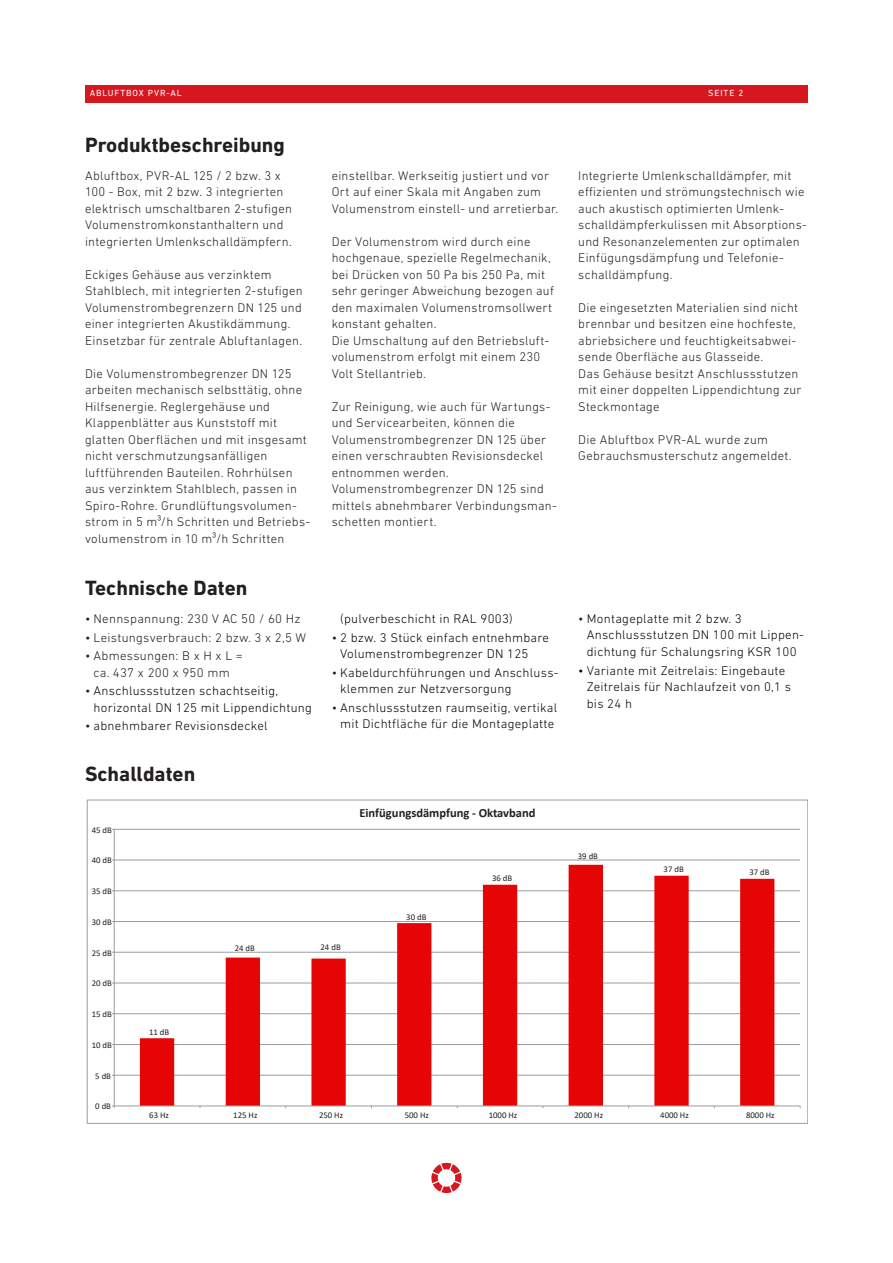
<style>
.page{position:relative;width:893px;height:1263px;background:#fff}
.page>*{position:absolute;margin:0;border:0;box-sizing:border-box;transform-origin:0 0}
.t1{font:700 21px "DIN Next LT Pro";color:#231f20}
.fließtext_neu{font:300 12.75px/16.5px "DIN Next LT Pro";letter-spacing:.02em;color:#231f20}
.t2{font:300 12.75px/16.5px "DIN Next LT Pro";letter-spacing:.02em;color:#040503}
.t3{font:700 12.6px "Calibri";color:#231f20}
.t4{font:9px "DIN Next LT Pro";letter-spacing:.1em;color:#fff}
.t5{font:8.7px "Calibri";color:#231f20}
.s1{color:#231f20}
</style>
<div class="page">
<svg style="left:431px;top:1163px;width:31px;height:30px"></svg>
<div style="left:85px;top:85px;width:723px;height:17px;background:#d7171f"></div>
<hr style="left:114px;top:1075px;width:686px;height:1px;background:#9b9ca0">
<hr style="left:114px;top:1044px;width:686px;height:1px;background:#9b9ca0">
<hr style="left:114px;top:1013px;width:686px;height:1px;background:#9b9ca0">
<hr style="left:114px;top:983px;width:686px;height:1px;background:#9b9ca0">
<hr style="left:114px;top:952px;width:686px;height:1px;background:#9b9ca0">
<hr style="left:114px;top:921px;width:686px;height:1px;background:#9b9ca0">
<hr style="left:114px;top:890px;width:686px;height:1px;background:#9b9ca0">
<hr style="left:114px;top:860px;width:686px;height:1px;background:#9b9ca0">
<hr style="left:114px;top:829px;width:686px;height:1px;background:#9b9ca0">
<svg style="left:140px;top:865px;width:634px;height:241px"></svg>
<hr style="left:114px;top:829px;width:1px;height:277px;background:#9b9ca0">
<hr style="left:114px;top:1106px;width:686px;height:1px;background:#9b9ca0">
<p class="t4" style="left:90px;top:88px;width:94px">ABLUFTBOX PVR-AL</p>
<p class="t4" style="left:708px;top:88px;width:37px">SEITE 2</p>
<p class="t1" style="left:85px;top:132px;width:201px">Produktbeschreibung</p>
<p class="fließtext_neu" style="left:85px;top:167px;width:208px">Abluftbox, PVR-AL 125 / 2 bzw. 3 x 100 - Box, mit 2 bzw. 3 integrierten elektrisch umschaltbaren 2-stufigen Volumenstromkonstanthaltern und integrierten Umlenkschalldämpfern.</p>
<p class="fließtext_neu" style="left:85px;top:266px;width:219px">Eckiges Gehäuse aus verzinktem Stahlblech, mit integrierten 2-stufigen Volumenstrombegrenzern DN 125 und einer integrierten Akustikdämmung.<br>Einsetzbar für zentrale Abluftanlagen.</p>
<p class="fließtext_neu" style="left:85px;top:365px;width:227px">Die Volumenstrombegrenzer DN 125 arbeiten mechanisch selbsttätig, ohne Hilfsenergie. Reglergehäuse und Klappenblätter aus Kunststoff mit glatten Oberflächen und mit insgesamt nicht verschmutzungsanfälligen luftführenden Bauteilen. Rohrhülsen aus verzinktem Stahlblech, passen in Spiro-Rohre. Grundlüftungsvolumen&shy;strom in 5 m³/h Schritten und Betriebs&shy;volumenstrom in 10 m³/h Schritten</p>
<p class="t1" style="left:85px;top:575px;width:164px">Technische Daten</p>
<p class="fließtext_neu" style="left:85px;top:610px;width:217px">• Nennspannung: 230 V AC 50 / 60 Hz</p>
<p class="fließtext_neu" style="left:85px;top:629px;width:223px">• Leistungsverbrauch: 2 bzw. 3 x 2,5 W</p>
<p class="fließtext_neu" style="left:85px;top:647px;width:159px;text-align:center">• Abmessungen: B x H x L = ca. 437 x 200 x 950 mm</p>
<p class="t2" style="left:94px;top:683px;width:220px;text-indent:-9px"><span class="s1">•</span> Anschlussstutzen schachtseitig, horizontal DN 125 mit Lippendichtung</p>
<p class="t2" style="left:85px;top:718px;width:184px"><span class="s1">•</span> abnehmbarer Revisionsdeckel</p>
<p class="t1" style="left:85px;top:762px;width:112px">Schalldaten</p>
<p class="t5" style="left:92px;top:824px;width:22px">45 dB</p>
<p class="t5" style="left:92px;top:854px;width:22px">40 dB</p>
<p class="t5" style="left:92px;top:885px;width:22px">35 dB</p>
<p class="t5" style="left:92px;top:916px;width:22px">30 dB</p>
<p class="fließtext_neu" style="left:332px;top:167px;width:228px">einstellbar. Werkseitig justiert und vor<br>Ort auf einer Skala mit Angaben zum<br>Volumenstrom einstell- und arretierbar.</p>
<p class="fließtext_neu" style="left:332px;top:233px;width:224px">Der Volumenstrom wird durch eine hochgenaue, spezielle Regelmechanik, bei Drücken von 50 Pa bis 250 Pa, mit sehr geringer Abweichung bezogen auf den maximalen Volumenstromsollwert konstant gehalten.</p>
<p class="fließtext_neu" style="left:332px;top:332px;width:219px">Die Umschaltung auf den Betriebsluft&shy;volumenstrom erfolgt mit einem 230<br>Volt Stellantrieb.</p>
<p class="fließtext_neu" style="left:332px;top:398px;width:227px">Zur Reinigung, wie auch für Wartungs&shy;und Servicearbeiten, können die<br>Volumenstrombegrenzer DN 125 über einen verschraubten Revisionsdeckel entnommen werden.<br>Volumenstrombegrenzer DN 125 sind mittels abnehmbarer Verbindungsman&shy;schetten montiert.</p>
<p class="t2" style="left:340px;top:610px;width:174px">(pulverbeschicht in RAL 9003)</p>
<p class="t2" style="left:340px;top:629px;width:210px;text-indent:-9px"><span class="s1">•</span> 2 bzw. 3 Stück einfach entnehmbare<br>Volumenstrombegrenzer DN 125</p>
<p class="t2" style="left:340px;top:664px;width:220px;text-indent:-9px"><span class="s1">•</span> Kabeldurchführungen und Anschluss&shy;klemmen zur Netzversorgung</p>
<p class="t2" style="left:332px;top:699px;width:227px;text-align:center"><span class="s1">•</span> Anschlussstutzen raumseitig, vertikal mit Dichtfläche für die Montageplatte</p>
<p class="t3" style="left:359px;top:804px;width:178px">Einfügungsdämpfung - Oktavband</p>
<p class="t5" style="left:406px;top:910px;width:22px">30 dB</p>
<p class="t5" style="left:492px;top:872px;width:22px">36 dB</p>
<p class="t5" style="left:92px;top:947px;width:22px">25 dB</p>
<p class="t5" style="left:92px;top:977px;width:22px">20 dB</p>
<p class="t5" style="left:92px;top:1008px;width:22px">15 dB</p>
<p class="t5" style="left:92px;top:1039px;width:22px">10 dB</p>
<p class="t5" style="left:95px;top:1070px;width:17px">5 dB</p>
<p class="t5" style="left:95px;top:1100px;width:17px">0 dB</p>
<p class="t5" style="left:149px;top:1026px;width:22px">11 dB</p>
<p class="t5" style="left:235px;top:942px;width:22px">24 dB</p>
<p class="t5" style="left:321px;top:941px;width:22px">24 dB</p>
<p class="fließtext_neu" style="left:578px;top:167px;width:230px">Integrierte Umlenkschalldämpfer, mit effizienten und strömungstechnisch wie auch akustisch optimierten Umlenk&shy;schalldämpferkulissen mit Absorptions&shy;und Resonanzelementen zur optimalen Einfügungsdämpfung und Telefonie&shy;schalldämpfung.</p>
<p class="fließtext_neu" style="left:578px;top:299px;width:221px">Die eingesetzten Materialien sind nicht brennbar und besitzen eine hochfeste, abriebsichere und feuchtigkeitsabwei&shy;sende Oberfläche aus Glasseide.</p>
<p class="fließtext_neu" style="left:578px;top:365px;width:225px">Das Gehäuse besitzt Anschlussstutzen mit einer doppelten Lippendichtung zur<br>Steckmontage</p>
<p class="fließtext_neu" style="left:578px;top:431px;width:215px">Die Abluftbox PVR-AL wurde zum<br>Gebrauchsmusterschutz angemeldet.</p>
<p class="t2" style="left:587px;top:610px;width:219px;text-indent:-9px"><span class="s1">•</span> Montageplatte mit 2 bzw. 3<br>Anschlussstutzen DN 100 mit Lippen&shy;dichtung für Schalungsring KSR 100</p>
<p class="t2" style="left:587px;top:662px;width:206px;text-indent:-9px">• Variante mit Zeitrelais: Eingebaute<br>Zeitrelais für Nachlaufzeit von 0,1 s bis 24 h</p>
<p class="t5" style="left:578px;top:849px;width:22px">39 dB</p>
<p class="t5" style="left:664px;top:863px;width:22px">37 dB</p>
<p class="t5" style="left:749px;top:866px;width:22px">37 dB</p>
<p class="t5" style="left:149px;top:1109px;width:21px">63 Hz</p>
<p class="t5" style="left:233px;top:1109px;width:26px">125 Hz</p>
<p class="t5" style="left:319px;top:1109px;width:26px">250 Hz</p>
<p class="t5" style="left:405px;top:1109px;width:26px">500 Hz</p>
<p class="t5" style="left:489px;top:1109px;width:30px">1000 Hz</p>
<p class="t5" style="left:574px;top:1109px;width:30px">2000 Hz</p>
<p class="t5" style="left:660px;top:1109px;width:30px">4000 Hz</p>
<p class="t5" style="left:746px;top:1109px;width:30px">8000 Hz</p>
</div>
